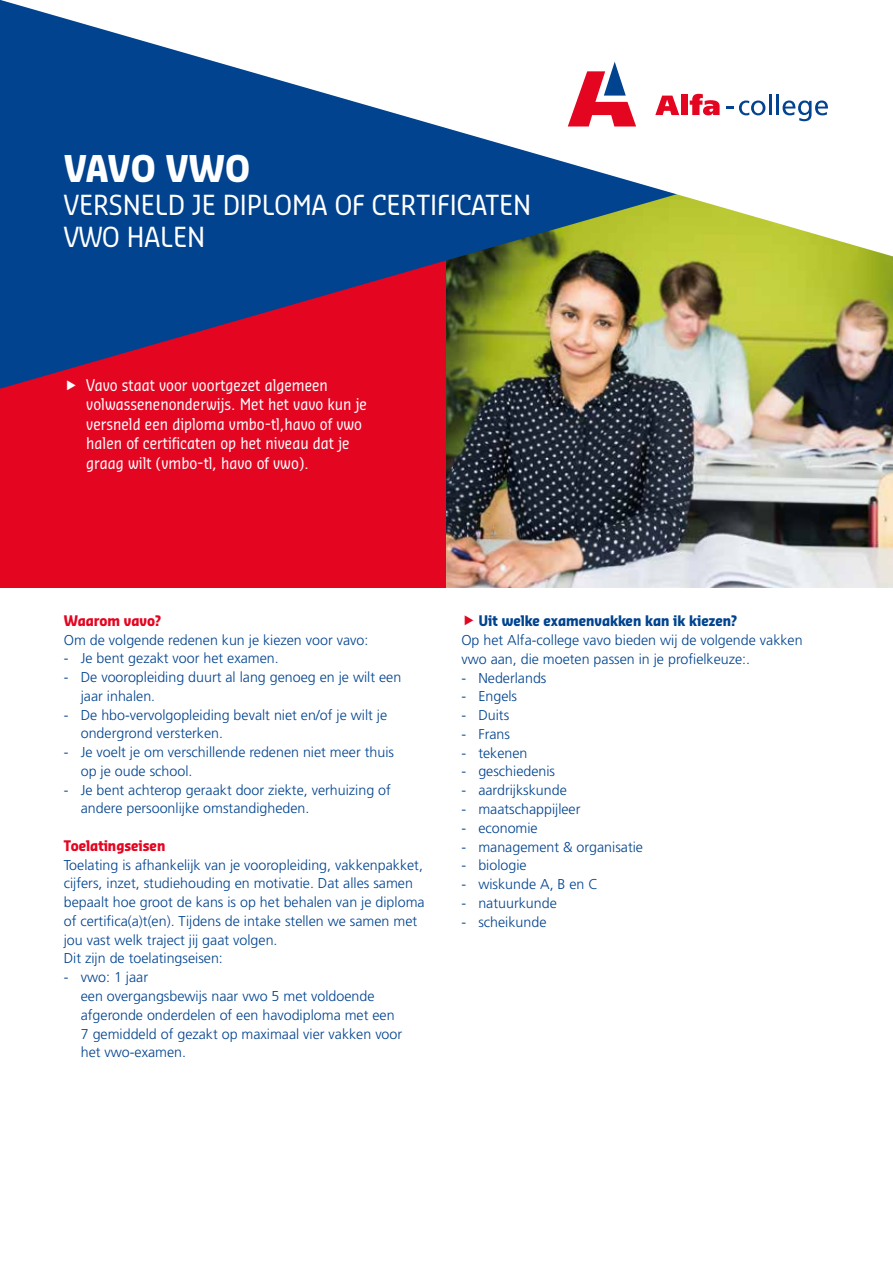
<style>
.page{position:relative;width:893px;height:1263px;background:#fff}
.page>*{position:absolute;margin:0;border:0;box-sizing:border-box;transform-origin:0 0}
.t1{font:700 36px "Sansa Con Std";color:#fff}
.t2{font:27px/32.4px "Sansa Con Std";color:#fff}
.t3{font:15.75px/19.5px "Sansa Con Std";color:#fff}
.t4{font:300 14.25px/18.8px "Frutiger LT Std";color:#01438f}
.t5{font:700 14.25px "Sansa Con Std";color:#01438f}
.t6{font:700 14.25px "Sansa Con Std";color:#e40521}
</style>
<div class="page">
<div style="left:0;top:0;width:446px;height:587px;background:#e40521"></div>
<img style="left:446px;top:256px;width:447px;height:331px">
<img style="left:0;top:0;width:703px;height:389px">
<svg style="left:1px;top:0;width:890px;height:256px"></svg>
<svg style="left:568px;top:62px;width:68px;height:64px"></svg>
<svg style="left:655px;top:96px;width:24px;height:19px"></svg>
<div style="left:681px;top:94px;width:7px;height:21px;background:#e40521"></div>
<svg style="left:690px;top:94px;width:30px;height:21px"></svg>
<svg style="left:726px;top:106px;width:7px;height:3px"></svg>
<svg style="left:739px;top:100px;width:26px;height:15px"></svg>
<hr style="left:769px;top:94px;width:3px;height:21px;background:#01438f">
<hr style="left:776px;top:94px;width:3px;height:21px;background:#01438f">
<svg style="left:783px;top:100px;width:45px;height:21px"></svg>
<svg style="left:67px;top:380px;width:9px;height:9px"></svg>
<h1 class="t1" style="left:64px;top:145px;width:188px">VAVO VWO</h1>
<h2 class="t2" style="left:64px;top:187px;width:469px">VERSNELD JE DIPLOMA OF CERTIFICATEN<br>VWO HALEN</h2>
<p class="t3" style="left:86px;top:374px;width:282px">Vavo staat voor voortgezet algemeen volwassenenonderwijs. Met het vavo kun je versneld een diploma vmbo-tl,havo of vwo halen of certificaten op het niveau dat je graag wilt (vmbo-tl, havo of vwo).</p>
<p class="t6" style="left:64px;top:611px;width:99px">Waarom vavo?</p>
<p class="t4" style="left:64px;top:630px;width:306px">Om de volgende redenen kun je kiezen voor vavo:</p>
<p class="t4" style="left:64px;top:649px;width:216px">- Je bent gezakt voor het examen.</p>
<p class="t4" style="left:81px;top:668px;width:322px;text-indent:-17px">- De vooropleiding duurt al lang genoeg en je wilt een jaar inhalen.</p>
<p class="t4" style="left:81px;top:705px;width:308px;text-indent:-17px">- De hbo-vervolgopleiding bevalt niet en/of je wilt je ondergrond versterken.</p>
<p class="t4" style="left:81px;top:743px;width:315px;text-indent:-17px">- Je voelt je om verschillende redenen niet meer thuis op je oude school.</p>
<p class="t4" style="left:81px;top:781px;width:312px;text-indent:-17px">- Je bent achterop geraakt door ziekte, verhuizing of andere persoonlijke omstandigheden.</p>
<p class="t6" style="left:64px;top:836px;width:103px">Toelatingseisen</p>
<p class="t4" style="left:64px;top:856px;width:362px">Toelating is afhankelijk van je vooropleiding, vakkenpakket, cijfers, inzet, studiehouding en motivatie. Dat alles samen bepaalt hoe groot de kans is op het behalen van je diploma of certifica(a)t(en). Tijdens de intake stellen we samen met jou vast welk traject jij gaat volgen.<br>Dit zijn de toelatingseisen:</p>
<p class="t4" style="left:81px;top:968px;width:323px;text-indent:-17px">- vwo: 1 jaar<br>een overgangsbewijs naar vwo 5 met voldoende afgeronde onderdelen of een havodiploma met een 7 gemiddeld of gezakt op maximaal vier vakken voor het vwo-examen.</p>
<p class="t5" style="left:478px;top:612px;width:260px">Uit welke examenvakken kan ik kiezen?</p>
<p class="t4" style="left:461px;top:631px;width:343px">Op het Alfa-college vavo bieden wij de volgende vakken vwo aan, die moeten passen in je profielkeuze:.</p>
<p class="t4" style="left:461px;top:669px;width:87px">- Nederlands</p>
<p class="t4" style="left:461px;top:687px;width:57px">- Engels</p>
<p class="t4" style="left:461px;top:706px;width:49px">- Duits</p>
<p class="t4" style="left:461px;top:725px;width:50px">- Frans</p>
<p class="t4" style="left:461px;top:744px;width:68px">- tekenen</p>
<p class="t4" style="left:461px;top:762px;width:95px">- geschiedenis</p>
<p class="t4" style="left:461px;top:781px;width:107px">- aardrijkskunde</p>
<p class="t4" style="left:461px;top:800px;width:121px">- maatschappijleer</p>
<p class="t4" style="left:461px;top:819px;width:78px">- economie</p>
<p class="t4" style="left:461px;top:837px;width:183px">- management &amp; organisatie</p>
<p class="t4" style="left:461px;top:856px;width:67px">- biologie</p>
<p class="t4" style="left:461px;top:875px;width:138px">- wiskunde A, B en C</p>
<p class="t4" style="left:461px;top:894px;width:97px">- natuurkunde</p>
<p class="t4" style="left:461px;top:912px;width:87px">- scheikunde</p>
</div>
